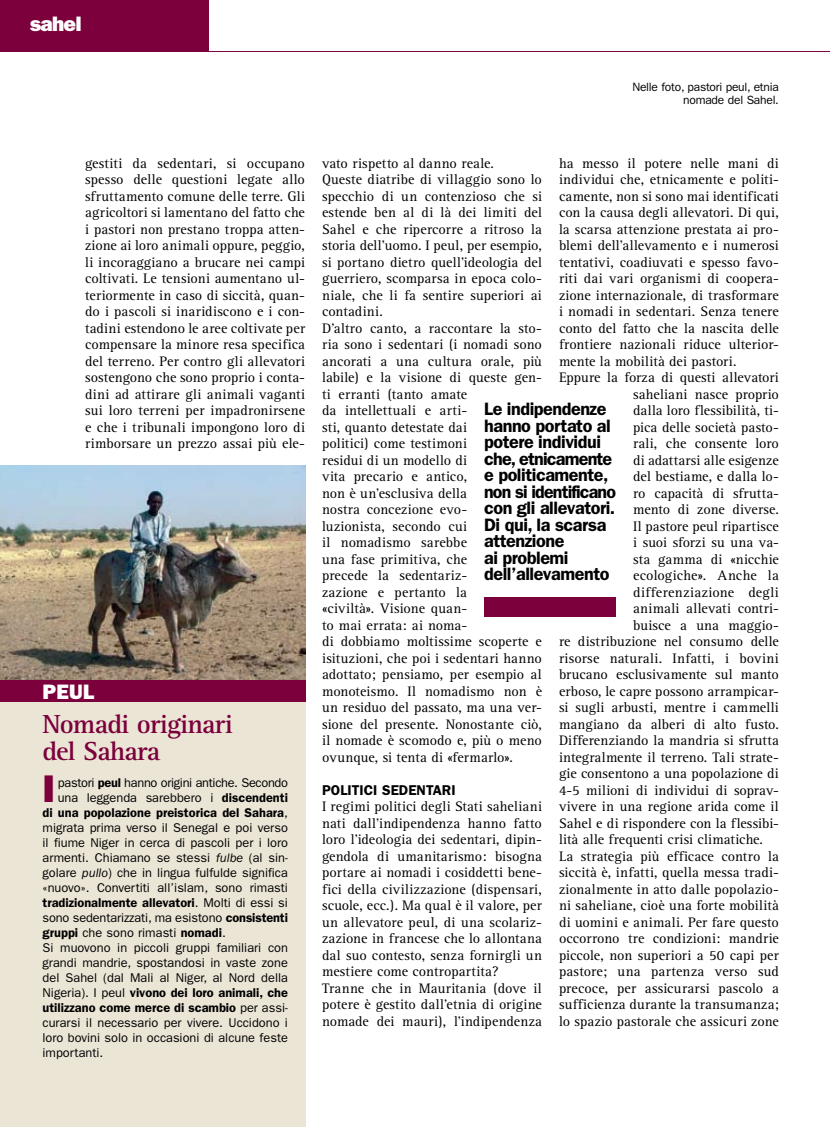
<style>
.page{position:relative;width:830px;height:1127px;background:#fff}
.page>*{position:absolute;margin:0;border:0;box-sizing:border-box;transform-origin:0 0}
.t1{font:38.7px "ITC Franklin Gothic Std Hvy";color:#7b003b}
.t2{font:700 27px/27px "Rotis Serif";letter-spacing:-.03em;color:#7b003b}
.t3{font:21px "ITC Franklin Gothic Std Hvy";letter-spacing:-.03em;color:#fff}
.t4{font:600 18px/16.5px "ITC Franklin Gothic Std";letter-spacing:-.025em;color:#000}
.t5{font:14.25px/16.5px "Rotis Serif";letter-spacing:.005em;color:#000}
.t6{font:14.25px "Rotis Serif";letter-spacing:.025em;color:#000}
.t7{font:14.25px "Rotis Serif";letter-spacing:.03em;color:#000}
.t8{font:600 14.25px "ITC Franklin Gothic Std";color:#000}
.t9{font:12.75px "ITC Franklin Gothic Std";color:#000}
.t10{font:600 12.75px "ITC Franklin Gothic Std";color:#000}
.t11{font:12.75px "ITC Franklin Gothic Std";letter-spacing:-.025em;color:#000}
.t12{font:12px/13.5px "ITC Franklin Gothic Std";letter-spacing:-.02em;color:#000;text-align:right}
.s1{font-weight:600}
.s2{font-weight:400}
.s3{font-style:italic}
</style>
<div class="page">
<hr style="left:0;top:51px;width:829px;height:1px;background:#7b003b">
<div style="left:0;top:696px;width:305px;height:431px;background:#ebe5d6"></div>
<div style="left:0;top:679px;width:305px;height:23px;background:#7b003b"></div>
<img style="left:0;top:465px;width:305px;height:214px">
<div style="left:484px;top:597px;width:131px;height:19px;background:#7b003b"></div>
<div style="left:0;top:0;width:208px;height:51px;background:#7b003b"></div>
<h3 class="t3" style="left:30px;top:12px;width:54px">sahel</h3>
<p class="t12" style="left:632px;top:80px;width:148px">Nelle foto, pastori peul, etnia nomade del Sahel.</p>
<p class="t5" style="left:322px;top:155px;width:221px">vato rispetto al danno reale.<br>Queste diatribe di villaggio sono lo specchio di un contenzioso che si estende ben al di là dei limiti del<br>Sahel e che ripercorre a ritroso la storia dell’uomo. I peul, per esempio, si portano dietro quell’ideologia del guerriero, scomparsa in epoca colo&shy;niale, che li fa sentire superiori ai contadini.<br>D’altro canto, a raccontare la sto&shy;ria sono i sedentari (i nomadi sono ancorati a una cultura orale, più labile) e la visione di queste gen&shy;ti erranti (tanto amate<br>da intellettuali e arti-<br>sti, quanto detestate dai<br>politici) come testimoni<br>residui di un modello di<br>vita precario e antico,<br>non è un’esclusiva della<br>nostra concezione evo-<br>luzionista, secondo cui<br>il nomadismo sarebbe<br>una fase primitiva, che<br>precede la sedentariz-<br>zazione e pertanto la<br>«civiltà». Visione quan-<br>to mai errata: ai noma-<br>di dobbiamo moltissime scoperte e isituzioni, che poi i sedentari hanno adottato; pensiamo, per esempio al monoteismo. Il nomadismo non è un residuo del passato, ma una ver&shy;sione del presente. Nonostante ciò, il nomade è scomodo e, più o meno ovunque, si tenta di «fermarlo».</p>
<p class="t8" style="left:322px;top:781px;width:135px">POLITICI SEDENTARI</p>
<p class="t5" style="left:322px;top:799px;width:221px">I regimi politici degli Stati saheliani nati dall’indipendenza hanno fatto loro l’ideologia dei sedentari, dipin&shy;gendola di umanitarismo: bisogna portare ai nomadi i cosiddetti bene&shy;fici della civilizzazione (dispensari, scuole, ecc.). Ma qual è il valore, per un allevatore peul, di una scolariz&shy;zazione in francese che lo allontana dal suo contesto, senza fornirgli un mestiere come contropartita?<br>Tranne che in Mauritania (dove il potere è gestito dall’etnia di origine nomade dei mauri), l’indipendenza</p>
<p class="t5" style="left:85px;top:155px;width:221px;text-align:justify">gestiti da sedentari, si occupano spesso delle questioni legate allo sfruttamento comune delle terre. Gli agricoltori si lamentano del fatto che i pastori non prestano troppa atten&shy;zione ai loro animali oppure, peggio, li incoraggiano a brucare nei campi coltivati. Le tensioni aumentano ul&shy;teriormente in caso di siccità, quan&shy;do i pascoli si inaridiscono e i con&shy;tadini estendono le aree coltivate per compensare la minore resa specifica del terreno. Per contro gli allevatori sostengono che sono proprio i conta&shy;dini ad attirare gli animali vaganti sui loro terreni per impadronirsene e che i tribunali impongono loro di rimborsare un prezzo assai più ele-</p>
<p class="t5" style="left:558px;top:155px;width:221px">ha messo il potere nelle mani di</p>
<p class="t5" style="left:558px;top:171px;width:221px">individui che, etnicamente e politi-</p>
<p class="t5" style="left:558px;top:188px;width:221px">camente, non si sono mai identificati</p>
<p class="t5" style="left:558px;top:204px;width:221px">con la causa degli allevatori. Di qui,</p>
<p class="t5" style="left:558px;top:221px;width:221px">la scarsa attenzione prestata ai pro-</p>
<p class="t5" style="left:558px;top:238px;width:221px">blemi dell’allevamento e i numerosi</p>
<p class="t5" style="left:558px;top:254px;width:221px">tentativi, coadiuvati e spesso favo-</p>
<p class="t5" style="left:558px;top:271px;width:221px">riti dai vari organismi di coopera-</p>
<p class="t5" style="left:558px;top:287px;width:221px">zione internazionale, di trasformare</p>
<p class="t5" style="left:558px;top:304px;width:221px">i nomadi in sedentari. Senza tenere</p>
<p class="t5" style="left:558px;top:320px;width:221px">conto del fatto che la nascita delle</p>
<p class="t5" style="left:558px;top:337px;width:221px">frontiere nazionali riduce ulterior-</p>
<p class="t5" style="left:558px;top:353px;width:179px">mente la mobilità dei pastori.</p>
<p class="t5" style="left:558px;top:370px;width:221px">Eppure la forza di questi allevatori</p>
<p class="t5" style="left:632px;top:386px;width:147px">saheliani nasce proprio</p>
<p class="t5" style="left:632px;top:403px;width:147px">dalla loro flessibilità, ti-</p>
<p class="t5" style="left:632px;top:419px;width:147px">pica delle società pasto-</p>
<p class="t5" style="left:632px;top:436px;width:147px">rali, che consente loro</p>
<p class="t5" style="left:632px;top:452px;width:147px">di adattarsi alle esigenze</p>
<p class="t5" style="left:632px;top:469px;width:147px">del bestiame, e dalla lo-</p>
<p class="t5" style="left:632px;top:485px;width:147px">ro capacità di sfrutta-</p>
<p class="t5" style="left:632px;top:502px;width:147px">mento di zone diverse.</p>
<p class="t5" style="left:632px;top:518px;width:147px">Il pastore peul ripartisce</p>
<p class="t5" style="left:632px;top:535px;width:147px">i suoi sforzi su una va-</p>
<p class="t5" style="left:632px;top:551px;width:147px">sta gamma di «nicchie</p>
<p class="t5" style="left:632px;top:568px;width:147px">ecologiche». Anche la</p>
<p class="t7" style="left:632px;top:584px;width:147px">differenziazione degli</p>
<p class="t5" style="left:632px;top:601px;width:147px">animali allevati contri-</p>
<p class="t5" style="left:632px;top:617px;width:147px">buisce a una maggio-</p>
<p class="t5" style="left:558px;top:634px;width:221px">re distribuzione nel consumo delle</p>
<p class="t6" style="left:558px;top:650px;width:221px">risorse naturali. Infatti, i bovini</p>
<p class="t5" style="left:558px;top:667px;width:221px">brucano esclusivamente sul manto</p>
<p class="t5" style="left:558px;top:683px;width:221px">erboso, le capre possono arrampicar-</p>
<p class="t5" style="left:558px;top:700px;width:221px">si sugli arbusti, mentre i cammelli</p>
<p class="t5" style="left:558px;top:716px;width:221px">mangiano da alberi di alto fusto.</p>
<p class="t5" style="left:558px;top:733px;width:221px">Differenziando la mandria si sfrutta</p>
<p class="t5" style="left:558px;top:749px;width:221px">integralmente il terreno. Tali strate-</p>
<p class="t5" style="left:558px;top:766px;width:221px">gie consentono a una popolazione di</p>
<p class="t5" style="left:558px;top:782px;width:221px">4-5 milioni di individui di soprav-</p>
<p class="t5" style="left:558px;top:799px;width:221px">vivere in una regione arida come il</p>
<p class="t5" style="left:558px;top:815px;width:221px">Sahel e di rispondere con la flessibi-</p>
<p class="t5" style="left:558px;top:832px;width:205px">lità alle frequenti crisi climatiche.</p>
<p class="t5" style="left:558px;top:848px;width:221px">La strategia più efficace contro la</p>
<p class="t5" style="left:558px;top:865px;width:221px">siccità è, infatti, quella messa tradi-</p>
<p class="t5" style="left:558px;top:881px;width:221px">zionalmente in atto dalle popolazio-</p>
<p class="t5" style="left:558px;top:898px;width:221px">ni saheliane, cioè una forte mobilità</p>
<p class="t5" style="left:558px;top:914px;width:221px">di uomini e animali. Per fare questo</p>
<p class="t5" style="left:558px;top:931px;width:221px">occorrono tre condizioni: mandrie</p>
<p class="t5" style="left:558px;top:947px;width:221px">piccole, non superiori a 50 capi per</p>
<p class="t5" style="left:558px;top:964px;width:221px">pastore; una partenza verso sud</p>
<p class="t5" style="left:558px;top:980px;width:221px">precoce, per assicurarsi pascolo a</p>
<p class="t5" style="left:558px;top:997px;width:221px">sufficienza durante la transumanza;</p>
<p class="t5" style="left:558px;top:1013px;width:221px">lo spazio pastorale che assicuri zone</p>
<p class="t4" style="left:484px;top:401px;width:133px">Le indipendenze hanno portato al potere individui che, etnicamente e politicamente, non si identificano con gli allevatori.<br>Di qui, la scarsa attenzione<br>ai problemi dell’allevamento</p>
<h3 class="t3" style="left:43px;top:679px;width:53px">PEUL</h3>
<h2 class="t2" style="left:43px;top:711px;width:191px">Nomadi originari del Sahara</h2>
<h1 class="t1" style="left:43px;top:766px;width:14px">I</h1>
<p class="t11" style="left:58px;top:775px;width:232px">pastori <span class="s1">peul</span> hanno origini antiche. Secondo</p>
<p class="t9" style="left:58px;top:790px;width:232px">una leggenda sarebbero i <span class="s1">discendenti</span></p>
<p class="t10" style="left:43px;top:805px;width:247px">di una popolazione preistorica del Sahara<span class="s2">,</span></p>
<p class="t9" style="left:43px;top:820px;width:247px">migrata prima verso il Senegal e poi verso</p>
<p class="t9" style="left:43px;top:835px;width:247px">il fiume N iger in cerca di pascoli per i loro</p>
<p class="t9" style="left:43px;top:850px;width:247px">armenti. Chiamano se stessi <span class="s3">fulbe</span> (al sin-</p>
<p class="t9" style="left:43px;top:865px;width:247px">golare <span class="s3">pullo</span>) che in lingua fulfulde significa</p>
<p class="t9" style="left:43px;top:880px;width:247px">«nuovo». Convertiti all’islam, sono rimasti</p>
<p class="t10" style="left:43px;top:895px;width:247px">tradizionalmente allevatori<span class="s2">. Molti di essi si</span></p>
<p class="t9" style="left:43px;top:910px;width:247px">sono sedentarizzati, ma esistono <span class="s1">consistenti</span></p>
<p class="t9" style="left:43px;top:925px;width:185px"><span class="s1">gruppi</span> che sono rimasti <span class="s1">nomadi</span>.</p>
<p class="t9" style="left:43px;top:940px;width:247px">Si muovono in piccoli gruppi familiari con</p>
<p class="t9" style="left:43px;top:955px;width:247px">grandi mandrie, spostandosi in vaste zone</p>
<p class="t9" style="left:43px;top:970px;width:247px">del Sahel (dal Mali al N iger, al Nord della</p>
<p class="t10" style="left:43px;top:985px;width:247px"><span class="s2">Nigeria). I peul</span> vivono dei loro animali, che</p>
<p class="t10" style="left:43px;top:1000px;width:247px">utilizzano come merce di scambio <span class="s2">per assi-</span></p>
<p class="t9" style="left:43px;top:1015px;width:247px">curarsi il necessario per vivere. Uccidono i</p>
<p class="t9" style="left:43px;top:1030px;width:247px">loro bovini solo in occasioni di alcune feste</p>
<p class="t9" style="left:43px;top:1045px;width:62px">importanti.</p>
</div>
